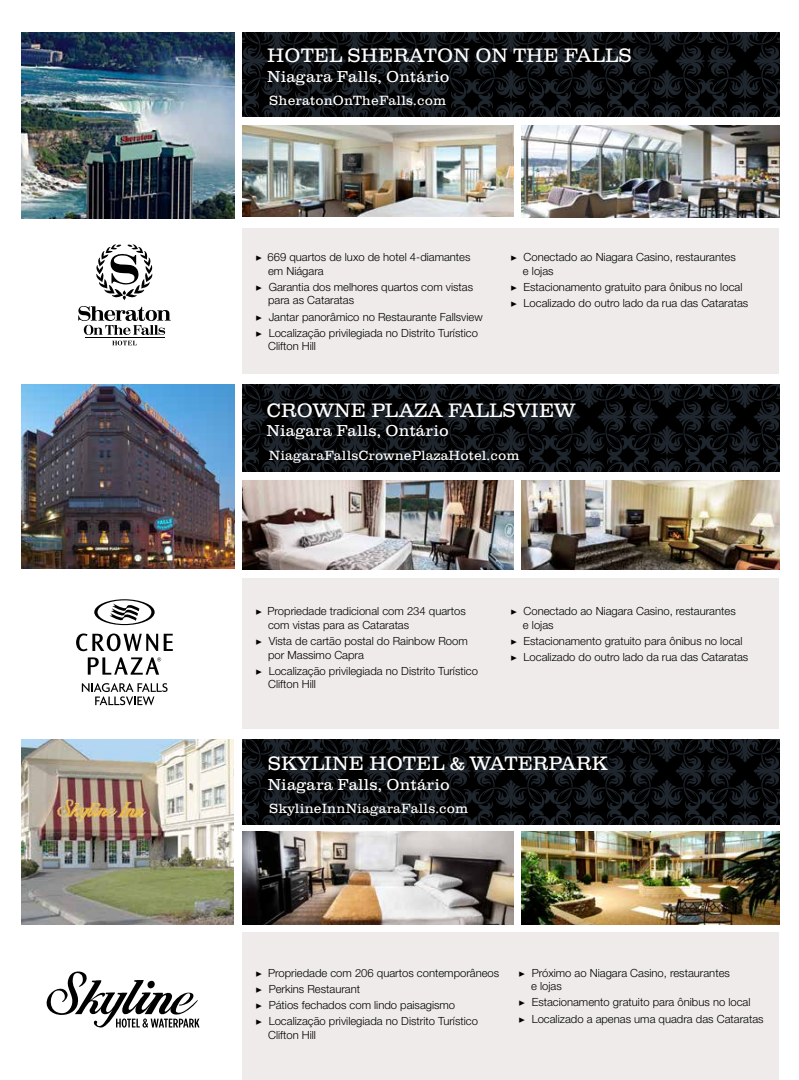
<style>
.page{position:relative;width:799px;height:1080px;background:#fff}
.page>*{position:absolute;margin:0;border:0;box-sizing:border-box;transform-origin:0 0}
.t1{font:20px "Clarendon T Ligh";letter-spacing:.01em;color:#fff}
.t2{font:16.25px "Clarendon T Ligh";letter-spacing:.01em;color:#fff}
.t3{font:13.75px "Clarendon T Ligh";letter-spacing:.01em;color:#fff}
.t4{font:300 11.25px/13.5px "Helvetica Neue LT Std";color:#000}
.s1{font-family:"Minion Pro";font-weight:400}
</style>
<div class="page">
<svg style="left:243px;top:384px;width:536px;height:88px;background:#0c0e12"></svg>
<div style="left:243px;top:578px;width:536px;height:151px;background:#eeebea"></div>
<img style="left:522px;top:481px;width:257px;height:89px">
<img style="left:21px;top:384px;width:213px;height:185px">
<img style="left:243px;top:481px;width:270px;height:89px">
<svg style="left:94px;top:599px;width:61px;height:26px"></svg>
<svg style="left:164px;top:634px;width:9px;height:17px"></svg>
<svg style="left:76px;top:634px;width:82px;height:17px"></svg>
<svg style="left:88px;top:657px;width:73px;height:18px"></svg>
<svg style="left:82px;top:683px;width:86px;height:22px"></svg>
<img style="left:522px;top:126px;width:257px;height:92px">
<img style="left:21px;top:32px;width:213px;height:186px">
<svg style="left:112px;top:341px;width:25px;height:4px"></svg>
<hr style="left:86px;top:337px;width:79px;height:1px;background:#000">
<svg style="left:78px;top:306px;width:93px;height:29px"></svg>
<svg style="left:96px;top:244px;width:56px;height:56px"></svg>
<div style="left:243px;top:228px;width:536px;height:146px;background:#eeebea"></div>
<svg style="left:243px;top:32px;width:536px;height:84px;background:#0b0e11"></svg>
<img style="left:243px;top:126px;width:270px;height:91px">
<svg style="left:243px;top:739px;width:536px;height:85px;background:#0c0e12"></svg>
<div style="left:243px;top:933px;width:536px;height:147px;background:#eeebea"></div>
<img style="left:243px;top:832px;width:270px;height:92px">
<img style="left:522px;top:832px;width:257px;height:92px">
<img style="left:21px;top:739px;width:213px;height:185px">
<svg style="left:46px;top:971px;width:153px;height:57px"></svg>
<h1 class="t1" style="left:267px;top:44px;width:366px">HOTEL SHERATON ON THE FALLS</h1>
<h2 class="t2" style="left:267px;top:67px;width:184px">Niagara Falls, Ontário</h2>
<p class="t3" style="left:269px;top:92px;width:178px">SheratonOnTheFalls.com</p>
<p class="t4" style="left:268px;top:250px;width:204px;text-indent:-13px"><span class="s1">▶</span> 669 quartos de luxo de hotel 4-diamantes em Niágara</p>
<p class="t4" style="left:268px;top:280px;width:206px;text-indent:-13px"><span class="s1">▶</span> Garantia dos melhores quartos com vistas para as Cataratas</p>
<p class="t4" style="left:256px;top:308px;width:229px;line-height:16.2px"><span class="s1">▶</span> Jantar panorâmico no Restaurante Fallsview <span class="s1">▶</span> Localização privilegiada no Distrito Turístico</p>
<p class="t4" style="left:268px;top:339px;width:49px">Clifton Hill</p>
<p class="t4" style="left:523px;top:250px;width:214px;text-indent:-13px"><span class="s1">▶</span> Conectado ao Niagara Casino, restaurantes e lojas</p>
<p class="t4" style="left:510px;top:278px;width:239px;line-height:16.2px"><span class="s1">▶</span> Estacionamento gratuito para ônibus no local <span class="s1">▶</span> Localizado do outro lado da rua das Cataratas</p>
<h1 class="t1" style="left:267px;top:399px;width:310px">CROWNE PLAZA FALLSVIEW</h1>
<h2 class="t2" style="left:267px;top:422px;width:184px">Niagara Falls, Ontário</h2>
<p class="t3" style="left:269px;top:448px;width:252px">NiagaraFallsCrownePlazaHotel.com</p>
<p class="t4" style="left:268px;top:605px;width:199px;text-indent:-13px"><span class="s1">▶</span> Propriedade tradicional com 234 quartos com vistas para as Cataratas</p>
<p class="t4" style="left:268px;top:634px;width:201px;text-indent:-13px"><span class="s1">▶</span> Vista de cartão postal do Rainbow Room por Massimo Capra</p>
<p class="t4" style="left:268px;top:664px;width:211px;text-indent:-13px"><span class="s1">▶</span> Localização privilegiada no Distrito Turístico<br>Clifton Hill</p>
<p class="t4" style="left:523px;top:605px;width:214px;text-indent:-13px"><span class="s1">▶</span> Conectado ao Niagara Casino, restaurantes e lojas</p>
<p class="t4" style="left:510px;top:633px;width:239px;line-height:16.2px"><span class="s1">▶</span> Estacionamento gratuito para ônibus no local <span class="s1">▶</span> Localizado do outro lado da rua das Cataratas</p>
<h1 class="t1" style="left:268px;top:752px;width:341px">SKYLINE HOTEL &amp; WATERPARK</h1>
<h2 class="t2" style="left:268px;top:775px;width:184px">Niagara Falls, Ontário</h2>
<p class="t3" style="left:269px;top:800px;width:201px">SkylineInnNiagaraFalls.com</p>
<p class="t4" style="left:256px;top:964px;width:245px;line-height:16.2px"><span class="s1">▶</span> Propriedade com 206 quartos contemporâneos <span class="s1">▶</span> Perkins Restaurant<br><span class="s1">▶</span> Pátios fechados com lindo paisagismo<br><span class="s1">▶</span> Localização privilegiada no Distrito Turístico</p>
<p class="t4" style="left:268px;top:1028px;width:49px">Clifton Hill</p>
<p class="t4" style="left:531px;top:966px;width:200px;text-indent:-13px"><span class="s1">▶</span> Próximo ao Niagara Casino, restaurantes e lojas</p>
<p class="t4" style="left:518px;top:994px;width:247px;line-height:16.2px"><span class="s1">▶</span> Estacionamento gratuito para ônibus no local<br><span class="s1">▶</span> Localizado a apenas uma quadra das Cataratas</p>
</div>
